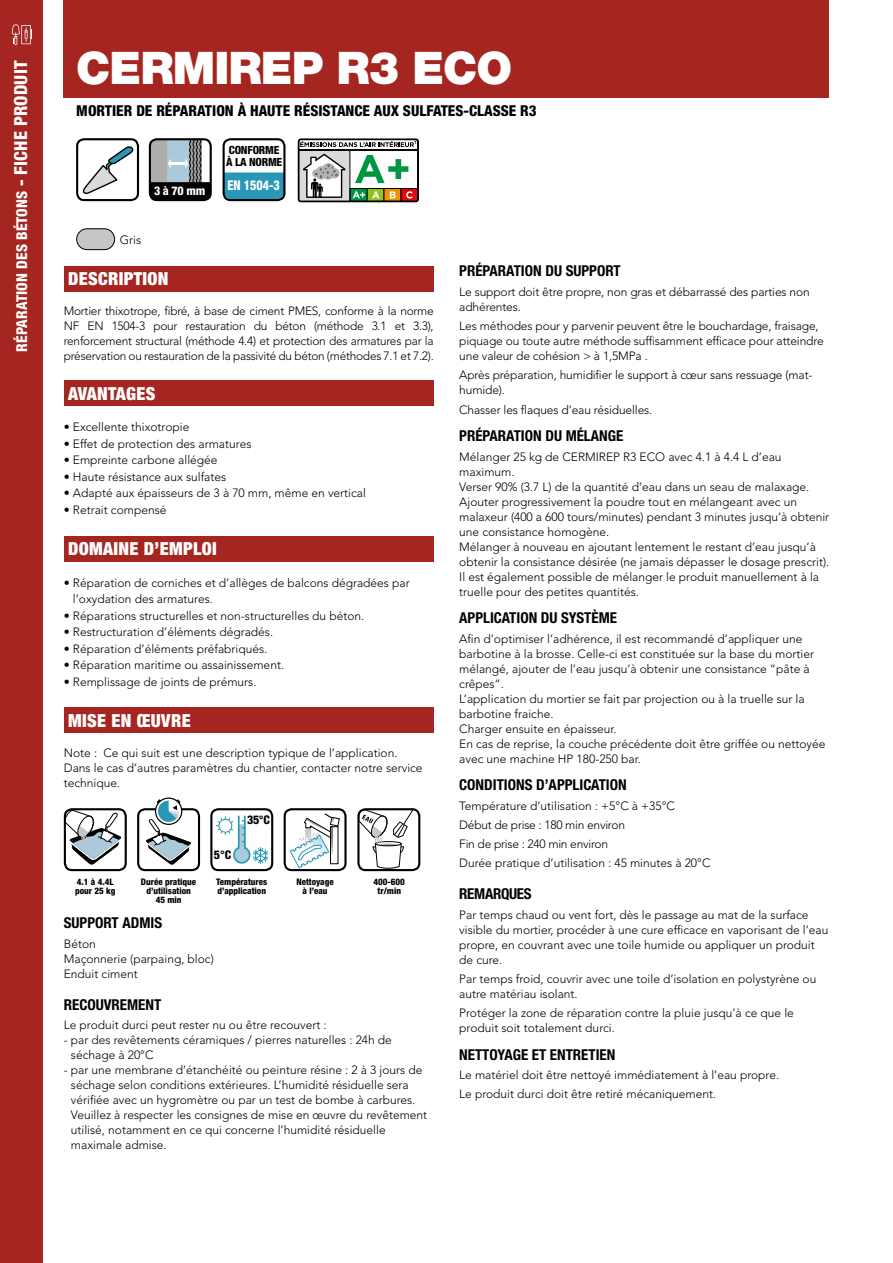
<style>
.page{position:relative;width:893px;height:1263px;background:#fff}
.page>*{position:absolute;margin:0;border:0;box-sizing:border-box;transform-origin:0 0}
.t1{font:900 45px "Helvetica Neue LT Std";letter-spacing:-.02em;color:#fff}
.t2{font:900 condensed 18px "Helvetica Neue LT Std";letter-spacing:.02em;color:#fff}
.t3{font:700 condensed 15px "Helvetica Neue LT Std";color:#000}
.t4{font:800 condensed 15px "Helvetica Neue LT Std";color:#000}
.t5{font:800 condensed 15px "Helvetica Neue LT Std";letter-spacing:.01em;color:#fff}
.t6{font:700 condensed 15px "Helvetica Neue LT Std";letter-spacing:-.02em;color:#000}
.t7{font:800 condensed 13.5px "Helvetica Neue LT Std";color:#fff;scale:.9 1}
.t8{font:300 12px/15px "Avenir LT Std";color:#000}
.t9{font:800 condensed 12px "Helvetica Neue LT Std";color:#000}
.t10{font:800 condensed 12px "Helvetica Neue LT Std";color:#fff}
.t11{font:800 condensed 11.25px/11.2px "Helvetica Neue LT Std";letter-spacing:-.02em;color:#000}
.t12{font:800 condensed 9px/9px "Helvetica Neue LT Std";color:#000;text-align:center}
.t13{font:900 4.5px "Avenir LT Std";color:#000}
.s1{font-size:18px}
</style>
<div class="page">
<div style="left:64px;top:0;width:765px;height:98px;background:#a52620"></div>
<div style="left:64px;top:266px;width:370px;height:25px;background:#a52620"></div>
<div style="left:64px;top:381px;width:370px;height:25px;background:#a52620"></div>
<div style="left:64px;top:536px;width:370px;height:25px;background:#a52620"></div>
<div style="left:64px;top:707px;width:370px;height:26px;background:#a52620"></div>
<svg style="left:65px;top:810px;width:59px;height:57px"></svg>
<div style="left:64px;top:808px;width:63px;height:63px;border:2px solid #000;border-radius:7px"></div>
<svg style="left:216px;top:815px;width:53px;height:49px"></svg>
<div style="left:210px;top:808px;width:63px;height:63px;border:2px solid #000;border-radius:7px"></div>
<div style="left:77px;top:229px;width:38px;height:21px;background:#c6c6c6;border-radius:10px"></div>
<div style="left:76px;top:228px;width:39px;height:22px;border:1px solid #000;border-radius:10px"></div>
<svg style="left:82px;top:146px;width:52px;height:48px"></svg>
<div style="left:76px;top:138px;width:63px;height:63px;border:2px solid #000;border-radius:7px"></div>
<svg style="left:224px;top:172px;width:60px;height:28px"></svg>
<div style="left:223px;top:138px;width:62px;height:63px;border:2px solid #000;border-radius:7px"></div>
<div style="left:137px;top:808px;width:63px;height:63px;border:2px solid #000;border-radius:7px"></div>
<div style="left:155px;top:797px;width:27px;height:28px;border:1px solid #000;border-radius:50%"></div>
<svg style="left:144px;top:799px;width:49px;height:67px"></svg>
<svg style="left:289px;top:813px;width:51px;height:55px"></svg>
<div style="left:284px;top:808px;width:63px;height:63px;border:2px solid #000;border-radius:7px"></div>
<svg style="left:298px;top:139px;width:121px;height:63px"></svg>
<svg style="left:150px;top:140px;width:60px;height:61px;background:#788084"></svg>
<hr style="left:171px;top:162px;width:14px;height:3px;background:#fff">
<div style="left:149px;top:138px;width:63px;height:63px;border:2px solid #000;border-radius:7px"></div>
<svg style="left:360px;top:811px;width:53px;height:57px"></svg>
<div style="left:357px;top:808px;width:63px;height:63px;border:2px solid #000;border-radius:7px"></div>
<div style="left:0;top:0;width:43px;height:1263px;background:#a52620"></div>
<svg style="left:12px;top:24px;width:20px;height:21px"></svg>
<p class="t5" style="left:13px;top:352px;width:293px;rotate:-90deg">RÉPARATION DES BÉTONS <span class="s1">- FICHE PRODUIT</span></p>
<h1 class="t1" style="left:76px;top:41px;width:437px">CERMIREP R3 ECO</h1>
<p class="t4" style="left:76px;top:102px;width:462px">MORTIER DE RÉPARATION À HAUTE RÉSISTANCE AUX SULFATES-CLASSE R3</p>
<p class="t10" style="left:154px;top:184px;width:53px">3 à 70 mm</p>
<p class="t8" style="left:120px;top:233px;width:23px">Gris</p>
<h2 class="t2" style="left:68px;top:267px;width:102px">DESCRIPTION</h2>
<p class="t11" style="left:226px;top:145px;width:58px">CONFORME<br>À LA NORME</p>
<p class="t7" style="left:227px;top:177px;width:60px">EN 1504-3</p>
<p class="t13" style="left:414px;top:140px;width:4px">1</p>
<p class="t8" style="left:64px;top:304px;width:371px;text-align:justify">Mortier thixotrope, fibré, à base de ciment PMES, conforme à la norme NF EN 1504-3 pour restauration du béton (méthode 3.1 et 3.3), renforcement structural (méthode 4.4) et protection des armatures par la préservation ou restauration de la passivité du béton (méthodes 7.1 et 7.2).</p>
<h2 class="t2" style="left:68px;top:382px;width:89px">AVANTAGES</h2>
<p class="t8" style="left:64px;top:420px;width:127px">• Excellente thixotropie</p>
<p class="t8" style="left:64px;top:436px;width:189px">• Effet de protection des armatures</p>
<p class="t8" style="left:64px;top:453px;width:155px">• Empreinte carbone allégée</p>
<p class="t8" style="left:64px;top:469px;width:164px">• Haute résistance aux sulfates</p>
<p class="t8" style="left:64px;top:486px;width:304px">• Adapté aux épaisseurs de 3 à 70 mm, même en vertical</p>
<p class="t8" style="left:64px;top:502px;width:104px">• Retrait compensé</p>
<h2 class="t2" style="left:68px;top:537px;width:150px">DOMAINE D’EMPLOI</h2>
<p class="t8" style="left:73px;top:574px;width:338px;line-height:16.5px;text-indent:-9px">• Réparation de corniches et d’allèges de balcons dégradées par l’oxydation des armatures.</p>
<p class="t8" style="left:64px;top:608px;width:302px">• Réparations structurelles et non-structurelles du béton.</p>
<p class="t8" style="left:64px;top:624px;width:211px">• Restructuration d’éléments dégradés.</p>
<p class="t8" style="left:64px;top:641px;width:205px">• Réparation d’éléments préfabriqués.</p>
<p class="t8" style="left:64px;top:657px;width:222px">• Réparation maritime ou assainissement.</p>
<p class="t8" style="left:64px;top:674px;width:194px">• Remplissage de joints de prémurs.</p>
<h2 class="t2" style="left:68px;top:709px;width:124px">MISE EN ŒUVRE</h2>
<p class="t8" style="left:64px;top:745px;width:360px">Note : Ce qui suit est une description typique de l’application.<br>Dans le cas d’autres paramètres du chantier, contacter notre service technique.</p>
<p class="t9" style="left:214px;top:847px;width:19px">5°C</p>
<p class="t9" style="left:247px;top:813px;width:24px">35°C</p>
<p class="t12" style="left:141px;top:877px;width:57px">Durée pratique d’utilisation<br>45 min</p>
<p class="t12" style="left:296px;top:877px;width:39px">Nettoyage à l’eau</p>
<p class="t12" style="left:75px;top:877px;width:42px;text-align:left">4.1 à 4.4L pour 25 kg</p>
<p class="t12" style="left:216px;top:877px;width:53px;text-align:left">Températures d’application</p>
<p class="t12" style="left:374px;top:877px;width:33px">400-600 tr/min</p>
<p class="t3" style="left:64px;top:914px;width:100px">SUPPORT ADMIS</p>
<p class="t8" style="left:64px;top:936px;width:152px">Béton<br>Maçonnerie (parpaing, bloc)<br>Enduit ciment</p>
<p class="t3" style="left:64px;top:995px;width:99px">RECOUVREMENT</p>
<p class="t8" style="left:64px;top:1017px;width:264px">Le produit durci peut rester nu ou être recouvert :</p>
<p class="t8" style="left:71px;top:1032px;width:323px;text-indent:-7px">- par des revêtements céramiques / pierres naturelles : 24h de séchage à 20°C</p>
<p class="t8" style="left:71px;top:1062px;width:358px;text-indent:-7px">- par une membrane d’étanchéité ou peinture résine : 2 à 3 jours de séchage selon conditions extérieures. L’humidité résiduelle sera vérifiée avec un hygromètre ou par un test de bombe à carbures.<br>Veuillez à respecter les consignes de mise en œuvre du revêtement utilisé, notamment en ce qui concerne l’humidité résiduelle maximale admise.</p>
<p class="t3" style="left:459px;top:262px;width:163px">PRÉPARATION DU SUPPORT</p>
<p class="t8" style="left:459px;top:284px;width:352px">Le support doit être propre, non gras et débarrassé des parties non adhérentes.</p>
<p class="t8" style="left:459px;top:318px;width:366px">Les méthodes pour y parvenir peuvent être le bouchardage, fraisage, piquage ou toute autre méthode suffisamment efficace pour atteindre une valeur de cohésion &gt; à 1,5MPa .</p>
<p class="t8" style="left:459px;top:368px;width:355px">Après préparation, humidifier le support à cœur sans ressuage (mat&shy;humide).</p>
<p class="t8" style="left:459px;top:402px;width:195px">Chasser les flaques d’eau résiduelles.</p>
<p class="t3" style="left:459px;top:427px;width:166px">PRÉPARATION DU MÉLANGE</p>
<p class="t8" style="left:459px;top:449px;width:371px">Mélanger 25 kg de CERMIREP R3 ECO avec 4.1 à 4.4 L d’eau maximum.<br>Verser 90% (3.7 L) de la quantité d’eau dans un seau de malaxage.<br>Ajouter progressivement la poudre tout en mélangeant avec un malaxeur (400 a 600 tours/minutes) pendant 3 minutes jusqu’à obtenir une consistance homogène.<br>Mélanger à nouveau en ajoutant lentement le restant d’eau jusqu’à obtenir la consistance désirée (ne jamais dépasser le dosage prescrit).<br>Il est également possible de mélanger le produit manuellement à la truelle pour des petites quantités.</p>
<p class="t3" style="left:459px;top:609px;width:159px">APPLICATION DU SYSTÈME</p>
<p class="t8" style="left:459px;top:631px;width:368px">Afin d’optimiser l’adhérence, il est recommandé d’appliquer une barbotine à la brosse. Celle-ci est constituée sur la base du mortier mélangé, ajouter de l’eau jusqu’à obtenir une consistance “pâte à crêpes“.<br>L’application du mortier se fait par projection ou à la truelle sur la barbotine fraiche.<br>Charger ensuite en épaisseur.<br>En cas de reprise, la couche précédente doit être griffée ou nettoyée avec une machine HP 180-250 bar.</p>
<p class="t3" style="left:459px;top:776px;width:169px">CONDITIONS D’APPLICATION</p>
<p class="t8" style="left:459px;top:796px;width:253px;line-height:19.2px">Température d’utilisation : +5°C à +35°C Début de prise : 180 min environ<br>Fin de prise : 240 min environ<br>Durée pratique d’utilisation : 45 minutes à 20°C</p>
<p class="t6" style="left:459px;top:885px;width:74px">REMARQUES</p>
<p class="t8" style="left:459px;top:907px;width:371px">Par temps chaud ou vent fort, dès le passage au mat de la surface visible du mortier, procéder à une cure efficace en vaporisant de l’eau propre, en couvrant avec une toile humide ou appliquer un produit de cure.</p>
<p class="t8" style="left:459px;top:971px;width:359px">Par temps froid, couvrir avec une toile d’isolation en polystyrène ou autre matériau isolant.</p>
<p class="t8" style="left:459px;top:1005px;width:336px">Protéger la zone de réparation contre la pluie jusqu’à ce que le produit soit totalement durci.</p>
<p class="t3" style="left:459px;top:1045px;width:158px">NETTOYAGE ET ENTRETIEN</p>
<p class="t8" style="left:459px;top:1065px;width:321px;line-height:19.2px">Le matériel doit être nettoyé immédiatement à l’eau propre.<br>Le produit durci doit être retiré mécaniquement.</p>
</div>
